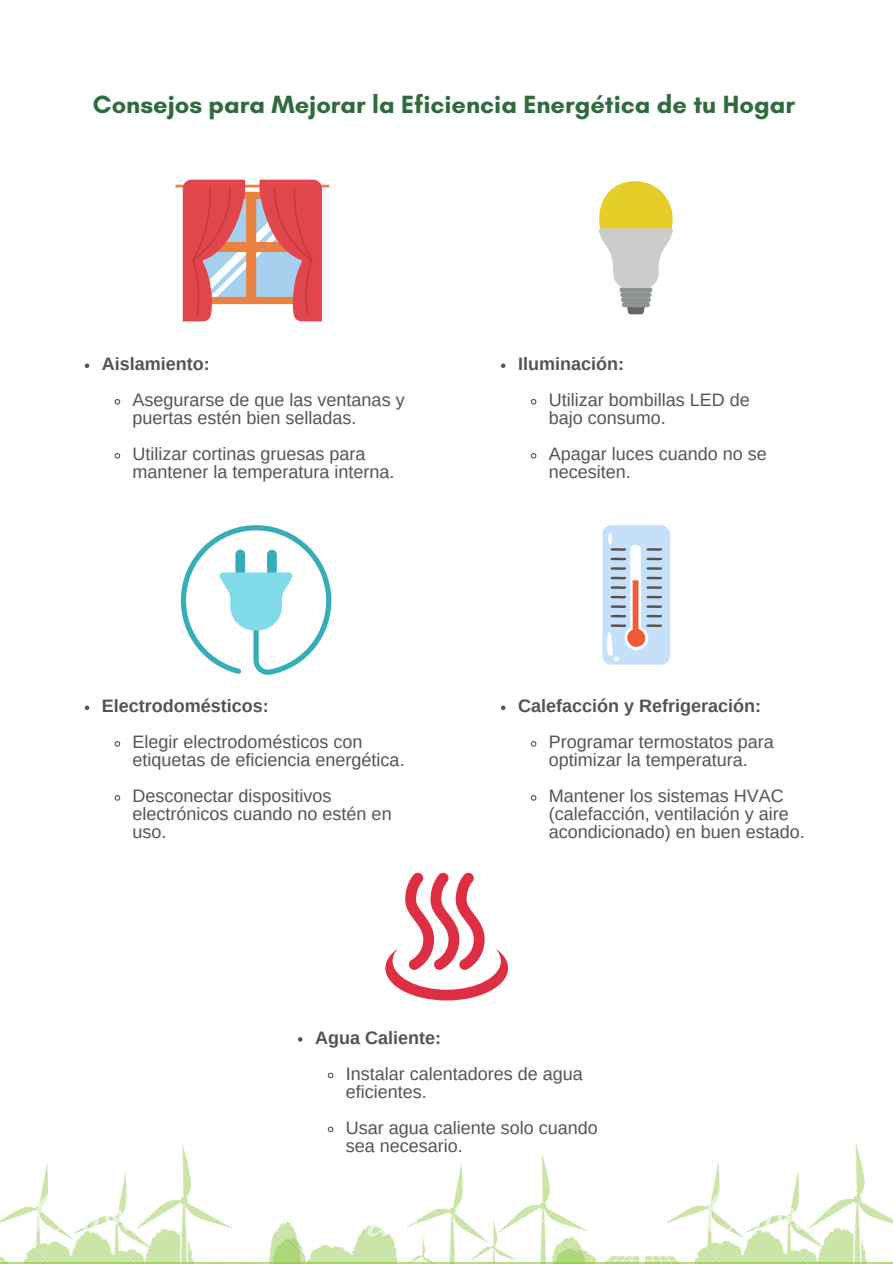
<style>
.page{position:relative;width:893px;height:1264px;background:#fff}
.page>*{position:absolute;margin:0;border:0;box-sizing:border-box;transform-origin:0 0}
.t1{font:700 25.35px "Glacial Indifference";color:#2f6b3d}
.t2{font:18px/18px "Arimo";color:#545454}
.t3{font:700 18px "Arimo";color:#545454}
</style>
<div class="page">
<img style="left:0;top:1145px;width:232px;height:116px">
<img style="left:269px;top:1154px;width:274px;height:107px">
<img style="left:543px;top:1143px;width:349px;height:118px">
<hr style="left:0;top:1261px;width:892px;height:2px;background:#8cc63f">
<hr style="left:175px;top:185px;width:154px;height:2px;background:#ea8342">
<svg style="left:183px;top:180px;width:139px;height:141px;background:#d97c7d"></svg>
<svg style="left:627px;top:307px;width:17px;height:7px"></svg>
<div style="left:619px;top:287px;width:33px;height:5px;background:#8e9391;border-radius:3px"></div>
<div style="left:622px;top:302px;width:28px;height:5px;background:#8e9391;border-radius:3px"></div>
<div style="left:620px;top:292px;width:31px;height:5px;background:#8e9391;border-radius:3px"></div>
<div style="left:621px;top:297px;width:29px;height:5px;background:#8e9391;border-radius:3px"></div>
<svg style="left:599px;top:181px;width:74px;height:107px"></svg>
<svg style="left:181px;top:525px;width:150px;height:149px"></svg>
<div style="left:602px;top:525px;width:68px;height:139px;background:#c6e0f9;border-radius:9px"></div>
<svg style="left:607px;top:533px;width:55px;height:128px"></svg>
<svg style="left:385px;top:872px;width:123px;height:128px"></svg>
<svg style="left:85px;top:363px;width:4px;height:5px"></svg>
<svg style="left:114px;top:399px;width:7px;height:6px"></svg>
<svg style="left:114px;top:453px;width:7px;height:6px"></svg>
<svg style="left:85px;top:705px;width:4px;height:5px"></svg>
<svg style="left:114px;top:741px;width:7px;height:6px"></svg>
<svg style="left:114px;top:795px;width:7px;height:6px"></svg>
<svg style="left:501px;top:363px;width:4px;height:5px"></svg>
<svg style="left:530px;top:399px;width:7px;height:6px"></svg>
<svg style="left:530px;top:453px;width:7px;height:6px"></svg>
<svg style="left:298px;top:1037px;width:4px;height:4px"></svg>
<svg style="left:327px;top:1072px;width:7px;height:7px"></svg>
<svg style="left:327px;top:1126px;width:7px;height:7px"></svg>
<svg style="left:501px;top:705px;width:4px;height:5px"></svg>
<svg style="left:530px;top:741px;width:7px;height:6px"></svg>
<svg style="left:530px;top:795px;width:7px;height:6px"></svg>
<p class="t1" style="left:93px;top:89px;width:703px">Consejos para Mejorar la Eficiencia Energética de tu Hogar</p>
<p class="t3" style="left:102px;top:354px;width:109px">Aislamiento:</p>
<p class="t2" style="left:132px;top:391px;width:274px">Asegurarse de que las ventanas y puertas estén bien selladas.</p>
<p class="t2" style="left:132px;top:445px;width:263px">Utilizar cortinas gruesas para mantener la temperatura interna.</p>
<p class="t3" style="left:102px;top:696px;width:168px">Electrodomésticos:</p>
<p class="t2" style="left:132px;top:733px;width:273px">Elegir electrodomésticos con etiquetas de eficiencia energética.</p>
<p class="t2" style="left:132px;top:787px;width:261px">Desconectar dispositivos electrónicos cuando no estén en uso.</p>
<p class="t3" style="left:518px;top:354px;width:107px">Iluminación:</p>
<p class="t2" style="left:548px;top:391px;width:202px">Utilizar bombillas LED de bajo consumo.</p>
<p class="t2" style="left:548px;top:445px;width:220px">Apagar luces cuando no se necesiten.</p>
<p class="t3" style="left:518px;top:696px;width:244px">Calefacción y Refrigeración:</p>
<p class="t2" style="left:548px;top:733px;width:226px">Programar termostatos para optimizar la temperatura.</p>
<p class="t2" style="left:548px;top:787px;width:258px">Mantener los sistemas HVAC (calefacción, ventilación y aire acondicionado) en buen estado.</p>
<p class="t3" style="left:315px;top:1027px;width:127px">Agua Caliente:</p>
<p class="t2" style="left:345px;top:1064px;width:239px">Instalar calentadores de agua eficientes.</p>
<p class="t2" style="left:345px;top:1118px;width:254px">Usar agua caliente solo cuando sea necesario.</p>
</div>
